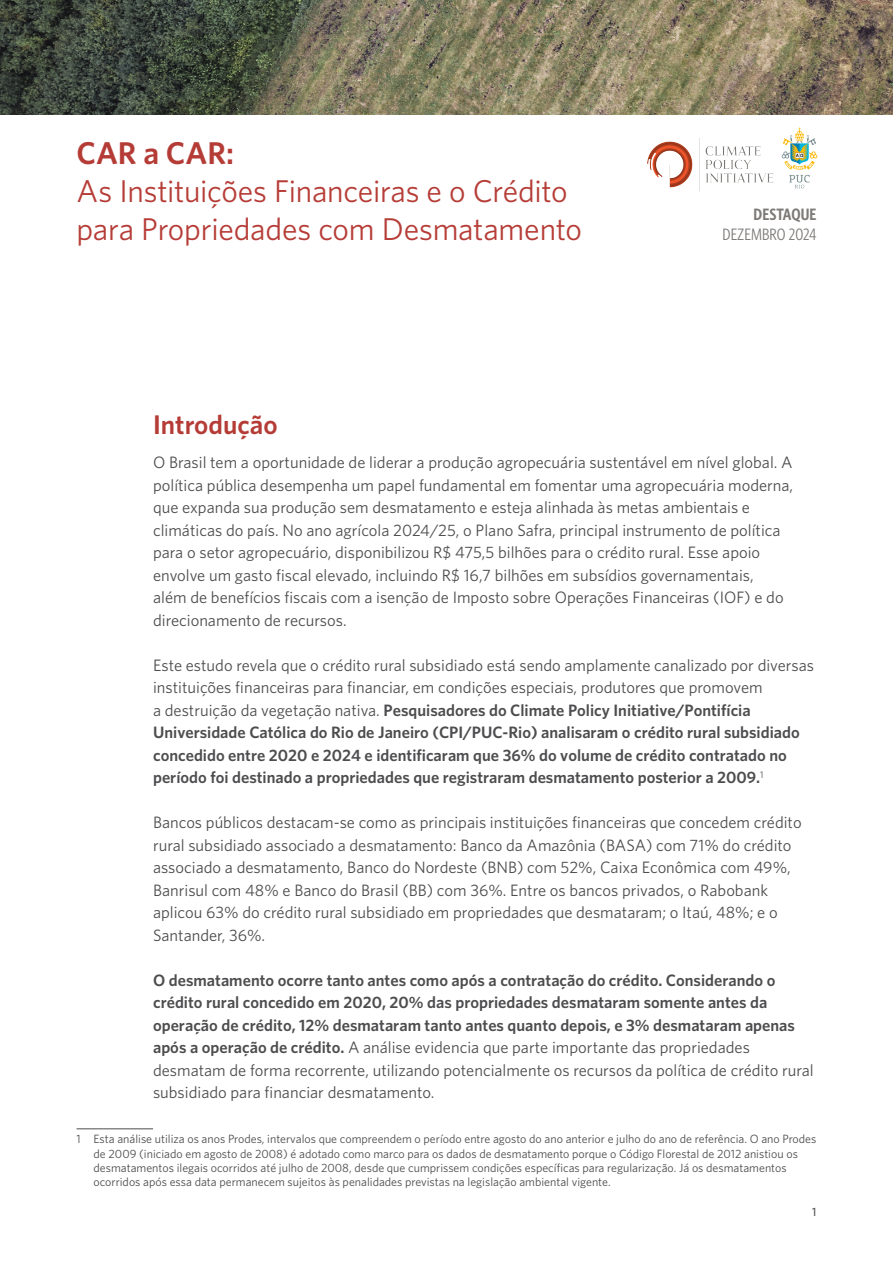
<style>
.page{position:relative;width:893px;height:1263px;background:#fff}
.page>*{position:absolute;margin:0;border:0;box-sizing:border-box;transform-origin:0 0}
.t1{font:31.5px/37.8px "Whitney";letter-spacing:-.01em;color:#b63d37}
.t2{font:600 31.5px "Whitney";color:#b53c36}
.t3{font:600 27px "Whitney";color:#b53c36}
.t4{font:16.5px/22.5px "Whitney";color:#4d4d4f}
.t5{font:600 16.5px/22.5px "Whitney";color:#4d4d4f}
.t6{font:16.5px "Whitney Condensed";letter-spacing:.005em;color:#7c7976}
.t7{font:600 16.5px "Whitney Condensed";letter-spacing:.005em;color:#7c7976}
.t8{font:12px/14.4px "Whitney";color:#4d4d4f}
.t9{font:500 12px "Whitney";color:#4d4d4f}
.s1{font-weight:400}
</style>
<div class="page">
<hr style="left:77px;top:1128px;width:76px;height:1px;background:#4d4d4f">
<img style="left:0;top:0;width:893px;height:115px">
<img style="left:647px;top:127px;width:171px;height:64px">
<h1 class="t2" style="left:77px;top:132px;width:159px">CAR a CAR:</h1>
<h1 class="t1" style="left:77px;top:171px;width:507px">As Instituições Financeiras e o Crédito para Propriedades com Desmatamento</h1>
<p class="t7" style="left:754px;top:204px;width:64px">DESTAQUE</p>
<p class="t6" style="left:722px;top:224px;width:95px">DEZEMBRO 2024</p>
<h2 class="t3" style="left:153px;top:407px;width:126px">Introdução</h2>
<p class="t4" style="left:153px;top:451px;width:642px">O Brasil tem a oportunidade de liderar a produção agropecuária sustentável em nível global. A política pública desempenha um papel fundamental em fomentar uma agropecuária moderna, que expanda sua produção sem desmatamento e esteja alinhada às metas ambientais e climáticas do país. No ano agrícola 2024/25, o Plano Safra, principal instrumento de política para o setor agropecuário, disponibilizou R$ 475,5 bilhões para o crédito rural. Esse apoio envolve um gasto fiscal elevado, incluindo R$ 16,7 bilhões em subsídios governamentais,<br>além de benefícios fiscais com a isenção de Imposto sobre Operações Financeiras (IOF) e do direcionamento de recursos.</p>
<p class="t5" style="left:153px;top:653px;width:662px"><span class="s1">Este estudo revela que o crédito rural subsidiado está sendo amplamente canalizado por diversas instituições financeiras para financiar, em condições especiais, produtores que promovem<br>a destruição da vegetação nativa.</span> Pesquisadores do Climate Policy Initiative/Pontifícia Universidade Católica do Rio de Janeiro (CPI/PUC-Rio) analisaram o crédito rural subsidiado concedido entre 2020 e 2024 e identificaram que 36% do volume de crédito contratado no período foi destinado a propriedades que registraram desmatamento posterior a 2009.<sup>1</sup></p>
<p class="t4" style="left:153px;top:811px;width:650px">Bancos públicos destacam-se como as principais instituições financeiras que concedem crédito rural subsidiado associado a desmatamento: Banco da Amazônia (BASA) com 71% do crédito associado a desmatamento, Banco do Nordeste (BNB) com 52%, Caixa Econômica com 49%, Banrisul com 48% e Banco do Brasil (BB) com 36%. Entre os bancos privados, o Rabobank aplicou 63% do crédito rural subsidiado em propriedades que desmataram; o Itaú, 48%; e o Santander, 36%.</p>
<p class="t5" style="left:153px;top:968px;width:662px">O desmatamento ocorre tanto antes como após a contratação do crédito. Considerando o crédito rural concedido em 2020, 20% das propriedades desmataram somente antes da operação de crédito, 12% desmataram tanto antes quanto depois, e 3% desmataram apenas após a operação de crédito. <span class="s1">A análise evidencia que parte importante das propriedades desmatam de forma recorrente, utilizando potencialmente os recursos da política de crédito rural subsidiado para financiar desmatamento.</span></p>
<p class="t8" style="left:94px;top:1131px;width:724px;text-indent:-17px">1 Esta análise utiliza os anos Prodes, intervalos que compreendem o período entre agosto do ano anterior e julho do ano de referência. O ano Prodes de 2009 (iniciado em agosto de 2008) é adotado como marco para os dados de desmatamento porque o Código Florestal de 2012 anistiou os desmatamentos ilegais ocorridos até julho de 2008, desde que cumprissem condições específicas para regularização. Já os desmatamentos ocorridos após essa data permanecem sujeitos às penalidades previstas na legislação ambiental vigente.</p>
<p class="t9" style="left:812px;top:1204px;width:6px">1</p>
</div>
